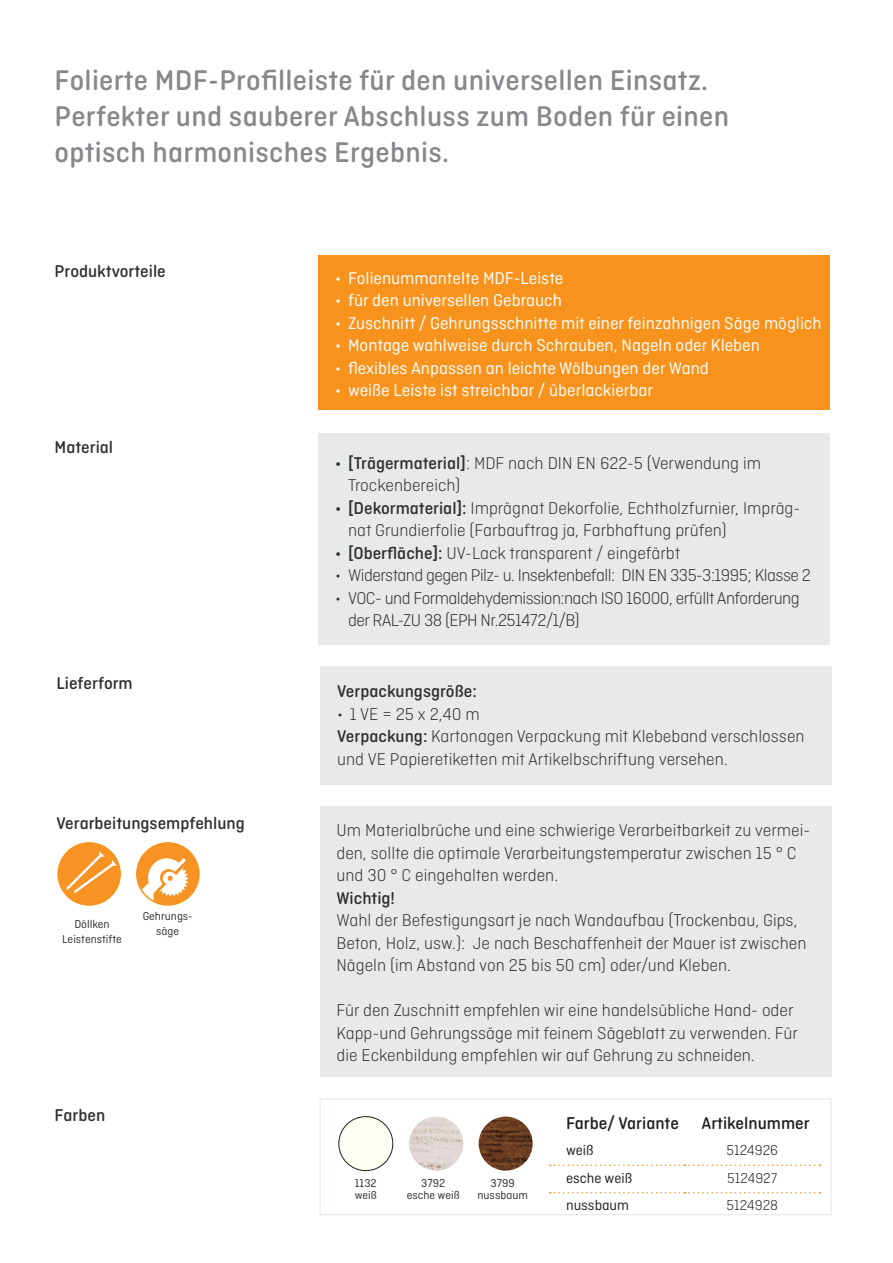
<style>
.page{position:relative;width:893px;height:1263px;background:#fff}
.page>*{position:absolute;margin:0;border:0;box-sizing:border-box;transform-origin:0 0}
.t1{font:500 30px/36px "Ciutadella Rounded";letter-spacing:.01em;color:#86888b}
.t2{font:300 18px/22.5px "Ciutadella Rounded";color:#312f30}
.t3{font:18px "Ciutadella Rounded";color:#fff}
.t4{font:300 18px/22.5px "Ciutadella Rounded";letter-spacing:-.03em;color:#312f30}
.t5{font:500 18px "Ciutadella Rounded";color:#312f30}
.t6{font:500 18px "Ciutadella Rounded";color:#231f20}
.t7{font:15px "Ciutadella Rounded";color:#231f20}
.t8{font:300 15px "Ciutadella Rounded";color:#231f20}
.t9{font:12px/12px "Ciutadella Rounded";color:#312f30;text-align:center}
.s1{font-weight:500}
</style>
<div class="page">
<div style="left:319px;top:255px;width:511px;height:154px;background:#f7931d"></div>
<div style="left:319px;top:434px;width:511px;height:211px;background:#e8e9ea"></div>
<div style="left:321px;top:666px;width:511px;height:119px;background:#e8e9ea"></div>
<div style="left:321px;top:807px;width:511px;height:270px;background:#e8e9ea"></div>
<svg style="left:137px;top:843px;width:61px;height:61px"></svg>
<div style="left:136px;top:842px;width:64px;height:64px;border:2px solid #f7931d;border-radius:50%"></div>
<div style="left:58px;top:843px;width:62px;height:62px;background:#f69323;border-radius:50%"></div>
<svg style="left:66px;top:851px;width:51px;height:41px"></svg>
<div style="left:57px;top:842px;width:64px;height:64px;border:2px solid #f7931d;border-radius:50%"></div>
<svg style="left:549px;top:1164px;width:271px;height:30px"></svg>
<div style="left:319px;top:1098px;width:513px;height:117px;border:1px solid #e8e9ea"></div>
<svg style="left:339px;top:1116px;width:54px;height:54px"></svg>
<div style="left:339px;top:1116px;width:54px;height:55px;border:1px solid #231f20;border-radius:50%"></div>
<img style="left:409px;top:1116px;width:54px;height:54px;border-radius:27px">
<img style="left:479px;top:1116px;width:54px;height:54px;border-radius:27px">
<h1 class="t1" style="left:55px;top:62px;width:676px">Folierte MDF-Profilleiste für den universellen Einsatz.<br>Perfekter und sauberer Abschluss zum Boden für einen optisch harmonisches Ergebnis.</h1>
<p class="t5" style="left:55px;top:261px;width:113px">Produktvorteile</p>
<p class="t5" style="left:55px;top:437px;width:60px">Material</p>
<p class="t5" style="left:57px;top:673px;width:78px">Lieferform</p>
<p class="t5" style="left:57px;top:813px;width:190px">Verarbeitungsempfehlung</p>
<p class="t9" style="left:62px;top:917px;width:61px;line-height:15px">Döllken<br>Leistenstifte</p>
<p class="t9" style="left:143px;top:909px;width:52px;line-height:15px">Gehrungs&shy;säge</p>
<p class="t5" style="left:55px;top:1105px;width:52px">Farben</p>
<p class="t3" style="left:335px;top:268px;width:230px">• Folienummantelte MDF-Leiste</p>
<p class="t3" style="left:335px;top:290px;width:228px">• für den universellen Gebrauch</p>
<p class="t3" style="left:335px;top:313px;width:488px">• Zuschnitt / Gehrungsschnitte mit einer feinzahnigen Säge möglich</p>
<p class="t3" style="left:335px;top:335px;width:426px">• Montage wahlweise durch Schrauben, Nageln oder Kleben</p>
<p class="t3" style="left:335px;top:358px;width:375px">• flexibles Anpassen an leichte Wölbungen der Wand</p>
<p class="t3" style="left:335px;top:380px;width:319px">• weiße Leiste ist streichbar / überlackierbar</p>
<p class="t2" style="left:348px;top:452px;width:414px;text-indent:-13px"><span class="s1">• [Trägermaterial]</span>: MDF nach DIN EN 622-5 (Verwendung im<br>Trockenbereich)</p>
<p class="t2" style="left:348px;top:497px;width:454px;text-indent:-13px"><span class="s1">• [Dekormaterial]:</span> Imprägnat Dekorfolie, Echtholzfurnier, Impräg&shy;nat Grundierfolie (Farbauftrag ja, Farbhaftung prüfen)</p>
<p class="t2" style="left:335px;top:542px;width:346px"><span class="s1">• [Oberfläche]:</span> UV-Lack transparent / eingefärbt</p>
<p class="t4" style="left:335px;top:564px;width:477px">• Widerstand gegen Pilz- u. Insektenbefall: DIN EN 335-3:1995; Klasse 2</p>
<p class="t4" style="left:348px;top:587px;width:453px;text-indent:-13px">• VOC- und Formaldehydemission:nach ISO 16000, erfüllt Anforderung der RAL-ZU 38 (EPH Nr.251472/1/B)</p>
<p class="t5" style="left:337px;top:681px;width:141px">Verpackungsgröße:</p>
<p class="t2" style="left:337px;top:703px;width:469px">• 1 VE = 25 x 2,40 m<br><span class="s1">Verpackung:</span> Kartonagen Verpackung mit Klebeband verschlossen und VE Papieretiketten mit Artikelbschriftung versehen.</p>
<p class="t2" style="left:336px;top:819px;width:475px">Um Materialbrüche und eine schwierige Verarbeitbarkeit zu vermei&shy;den, sollte die optimale Verarbeitungstemperatur zwischen 15 ° C und 30 ° C eingehalten werden.</p>
<p class="t5" style="left:336px;top:887px;width:60px">Wichtig!</p>
<p class="t2" style="left:336px;top:909px;width:471px">Wahl der Befestigungsart je nach Wandaufbau (Trockenbau, Gips,<br>Beton, Holz, usw.): Je nach Beschaffenheit der Mauer ist zwischen<br>Nägeln (im Abstand von 25 bis 50 cm) oder/und Kleben.</p>
<p class="t2" style="left:336px;top:999px;width:463px">Für den Zuschnitt empfehlen wir eine handelsübliche Hand- oder<br>Kapp-und Gehrungssäge mit feinem Sägeblatt zu verwenden. Für die Eckenbildung empfehlen wir auf Gehrung zu schneiden.</p>
<p class="t9" style="left:355px;top:1177px;width:24px;text-align:left">1132 weiß</p>
<p class="t9" style="left:407px;top:1177px;width:54px">3792 esche weiß</p>
<p class="t9" style="left:477px;top:1177px;width:52px">3799 nussbaum</p>
<p class="t6" style="left:566px;top:1113px;width:114px">Farbe/ Variante</p>
<p class="t6" style="left:701px;top:1113px;width:110px">Artikelnummer</p>
<p class="t7" style="left:566px;top:1142px;width:29px">weiß</p>
<p class="t8" style="left:726px;top:1142px;width:53px">5124926</p>
<p class="t7" style="left:566px;top:1169px;width:68px">esche weiß</p>
<p class="t8" style="left:727px;top:1169px;width:52px">5124927</p>
<p class="t7" style="left:566px;top:1197px;width:65px">nussbaum</p>
<p class="t8" style="left:726px;top:1197px;width:53px">5124928</p>
</div>
